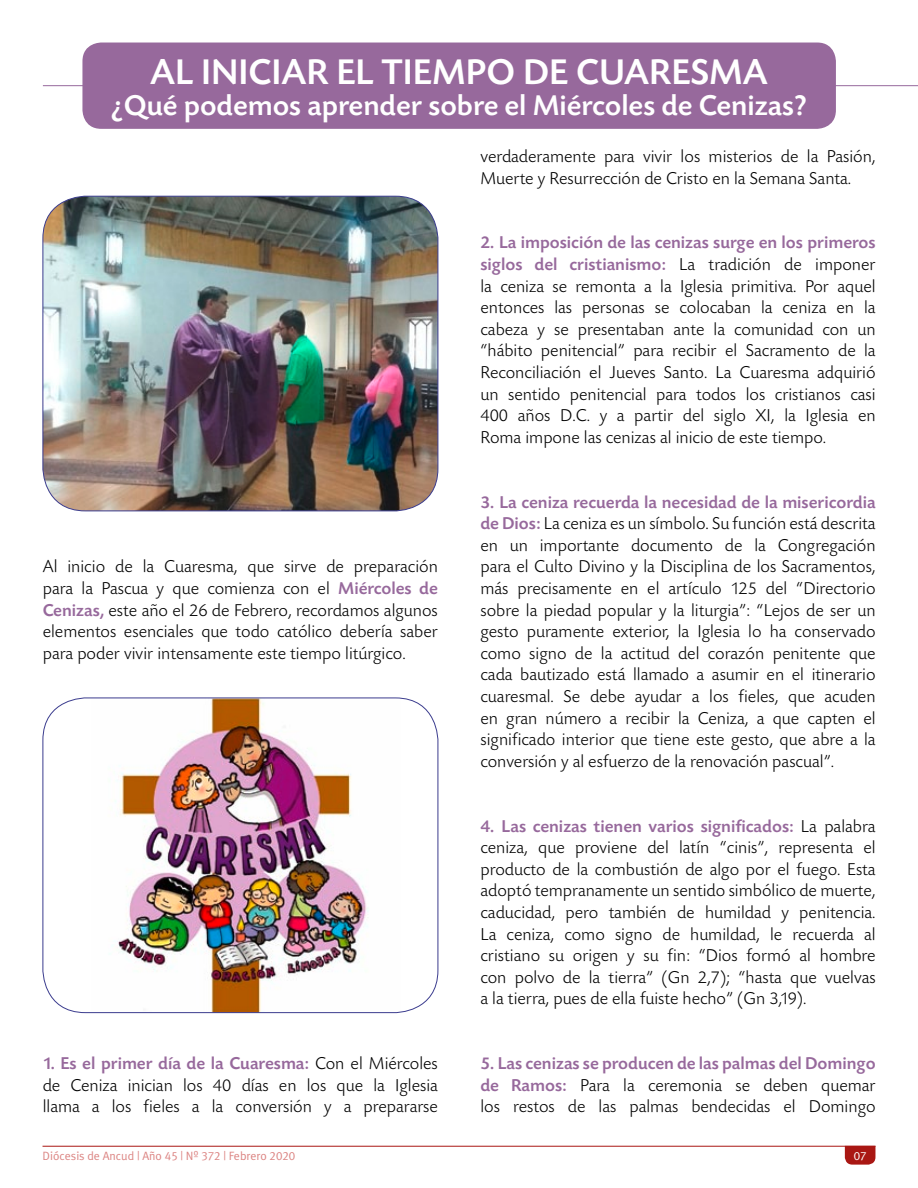
<style>
.page{position:relative;width:918px;height:1188px;background:#fff}
.page>*{position:absolute;margin:0;border:0;box-sizing:border-box;transform-origin:0 0}
.t1{font:500 37.5px "Today SB";color:#fff}
.t2{font:500 30px "Today SB";color:#fff}
.t3{font:300 18px/21.6px "Today SB";color:#000;text-align:justify}
.t4{font:12px "Meta Plus Normal";color:#dc8583}
.t5{font:12px "Meta Plus Normal Caps";color:#fff}
.s1{font-weight:500;color:#97699c}
.s2{font-family:"Meta Plus Normal Caps"}
</style>
<div class="page">
<svg style="left:845px;top:1147px;width:30px;height:18px"></svg>
<hr style="left:43px;top:1146px;width:832px;height:1px;background:#a91713">
<img style="left:43px;top:196px;width:395px;height:315px">
<div style="left:83px;top:43px;width:752px;height:85px;background:#97699c;border-radius:18px"></div>
<div style="left:82px;top:43px;width:754px;height:86px;border:2px solid #97699c;border-radius:18px"></div>
<hr style="left:43px;top:85px;width:875px;height:1px;background:#97699c">
<img style="left:109px;top:700px;width:260px;height:311px">
<h1 class="t1" style="left:150px;top:52px;width:619px">AL INICIAR EL TIEMPO DE CUARESMA</h1>
<h2 class="t2" style="left:111px;top:89px;width:698px">¿Qué podemos aprender sobre el Miércoles de Cenizas?</h2>
<p class="t3" style="left:480px;top:146px;width:397px">verdaderamente para vivir los misterios de la Pasión,<br>Muerte y Resurrección de Cristo en la Semana Santa.</p>
<p class="t3" style="left:43px;top:557px;width:397px">Al inicio de la Cuaresma, que sirve de preparación para la Pascua y que comienza con el <span class="s1">Miércoles de Cenizas,</span> este año el 26 de Febrero, recordamos algunos elementos esenciales que todo católico debería saber para poder vivir intensamente este tiempo litúrgico.</p>
<p class="t3" style="left:43px;top:1053px;width:397px"><span class="s1">1. Es el primer día de la Cuaresma:</span> Con el Miércoles de Ceniza inician los 40 días en los que la Iglesia llama a los fieles a la conversión y a prepararse</p>
<p class="t3" style="left:480px;top:233px;width:397px"><span class="s1">2. La imposición de las cenizas surge en los primeros siglos del cristianismo:</span> La tradición de imponer la ceniza se remonta a la Iglesia primitiva. Por aquel entonces las personas se colocaban la ceniza en la cabeza y se presentaban ante la comunidad con un “hábito penitencial” para recibir el Sacramento de la Reconciliación el Jueves Santo. La Cuaresma adquirió un sentido penitencial para todos los cristianos casi 400 años D.C. y a partir del siglo XI, la Iglesia en Roma impone las cenizas al inicio de este tiempo.</p>
<p class="t3" style="left:480px;top:492px;width:397px"><span class="s1">3. La ceniza recuerda la necesidad de la misericordia de Dios:</span> La ceniza es un símbolo. Su función está descrita en un importante documento de la Congregación para el Culto Divino y la Disciplina de los Sacramentos, más precisamente en el artículo 125 del “Directorio sobre la piedad popular y la liturgia”: “Lejos de ser un gesto puramente exterior, la Iglesia lo ha conservado como signo de la actitud del corazón penitente que cada bautizado está llamado a asumir en el itinerario cuaresmal. Se debe ayudar a los fieles, que acuden en gran número a recibir la Ceniza, a que capten el significado interior que tiene este gesto, que abre a la conversión y al esfuerzo de la renovación pascual”.</p>
<p class="t3" style="left:480px;top:816px;width:397px"><span class="s1">4. Las cenizas tienen varios significados:</span> La palabra ceniza, que proviene del latín “cinis”, representa el producto de la combustión de algo por el fuego. Esta adoptó tempranamente un sentido simbólico de muerte, caducidad, pero también de humildad y penitencia.<br>La ceniza, como signo de humildad, le recuerda al cristiano su origen y su fin: “Dios formó al hombre con polvo de la tierra” (Gn 2,7); “hasta que vuelvas a la tierra, pues de ella fuiste hecho” (Gn 3,19).</p>
<p class="t3" style="left:480px;top:1053px;width:397px"><span class="s1">5. Las cenizas se producen de las palmas del Domingo de Ramos:</span> Para la ceremonia se deben quemar los restos de las palmas bendecidas el Domingo</p>
<p class="t4" style="left:43px;top:1149px;width:254px">Diócesis de Ancud | Año <span class="s2">45</span> | Nº <span class="s2">372</span> | Febrero <span class="s2">2020</span></p>
<p class="t5" style="left:854px;top:1149px;width:14px">07</p>
</div>
